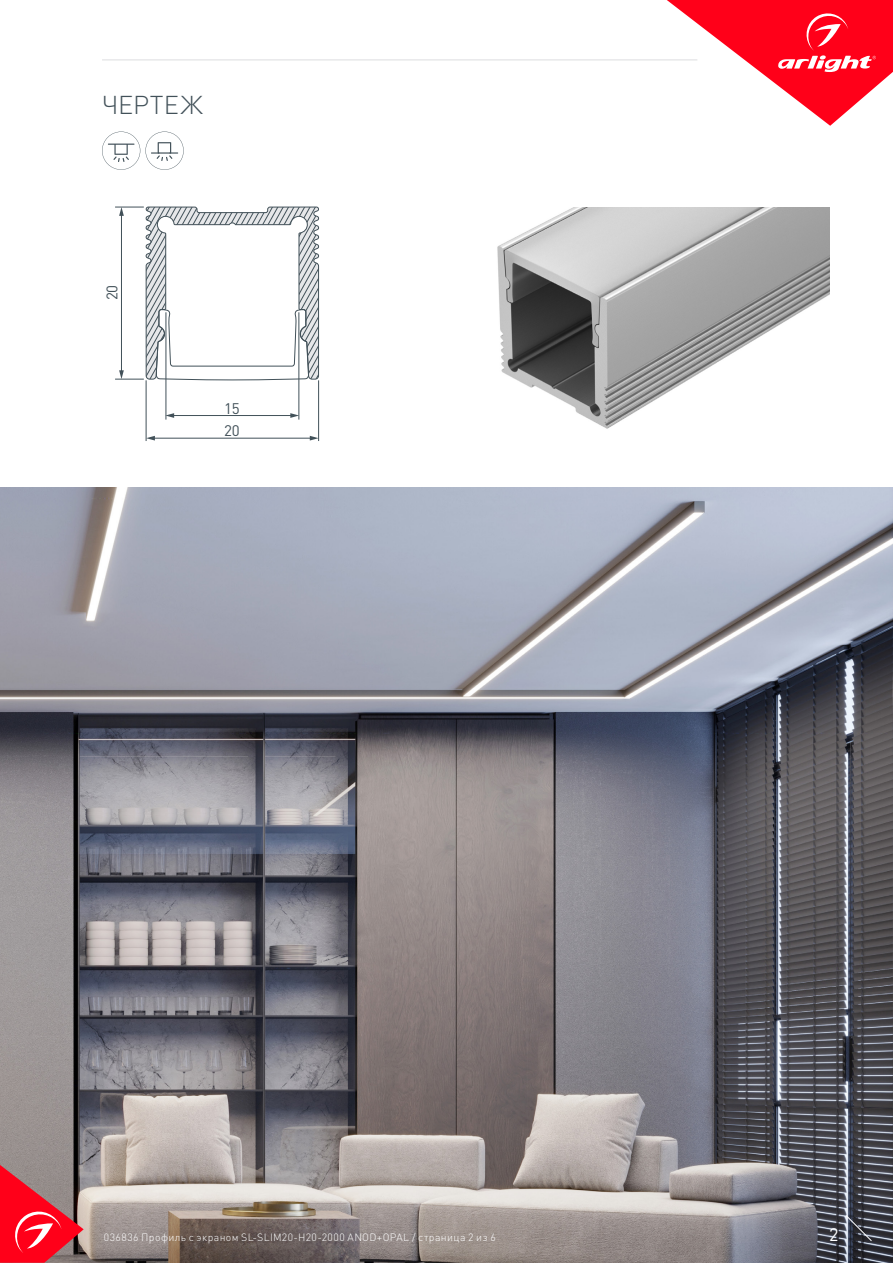
<style>
.page{position:relative;width:893px;height:1263px;background:#fff}
.page>*{position:absolute;margin:0;border:0;box-sizing:border-box;transform-origin:0 0}
.t1{font:300 25.5px "DIN Pro";letter-spacing:.01em;color:#425159}
.t2{font:18px "DIN Pro";color:#fff}
.t3{font:15.15px "DIN Pro";color:#425159}
.t4{font:300 10.5px "DIN Pro";letter-spacing:.04em;color:#fff}
</style>
<div class="page">
<img style="left:0;top:487px;width:892px;height:776px">
<svg style="left:0;top:1165px;width:84px;height:98px;background:#ce3f4c"></svg>
<svg style="left:845px;top:1215px;width:27px;height:26px"></svg>
<svg style="left:667px;top:0;width:226px;height:126px"></svg>
<hr style="left:102px;top:60px;width:595px;height:1px;background:#dcdddf">
<hr style="left:318px;top:380px;width:1px;height:61px;background:#425159">
<hr style="left:146px;top:380px;width:1px;height:61px;background:#425159">
<hr style="left:166px;top:312px;width:1px;height:108px;background:#425159">
<hr style="left:299px;top:312px;width:1px;height:108px;background:#425159">
<hr style="left:153px;top:438px;width:158px;height:1px;background:#425159">
<svg style="left:310px;top:436px;width:9px;height:4px"></svg>
<svg style="left:146px;top:436px;width:9px;height:4px"></svg>
<hr style="left:173px;top:415px;width:119px;height:1px;background:#425159">
<svg style="left:290px;top:413px;width:9px;height:5px"></svg>
<svg style="left:165px;top:413px;width:9px;height:5px"></svg>
<svg style="left:115px;top:206px;width:205px;height:175px"></svg>
<svg style="left:102px;top:132px;width:82px;height:38px"></svg>
<img style="left:497px;top:208px;width:332px;height:221px">
<p class="t1" style="left:102px;top:87px;width:102px">ЧЕРТЕЖ</p>
<p class="t3" style="left:102px;top:300px;width:17px;rotate:-90deg">20</p>
<p class="t3" style="left:224px;top:398px;width:17px">15</p>
<p class="t3" style="left:224px;top:420px;width:17px">20</p>
<p class="t4" style="left:104px;top:1230px;width:394px">036836 Профиль с экраном SL-SLIM20-H20-2000 ANOD+OPAL / страница 2 из 6</p>
<p class="t2" style="left:829px;top:1222px;width:11px">2</p>
</div>
